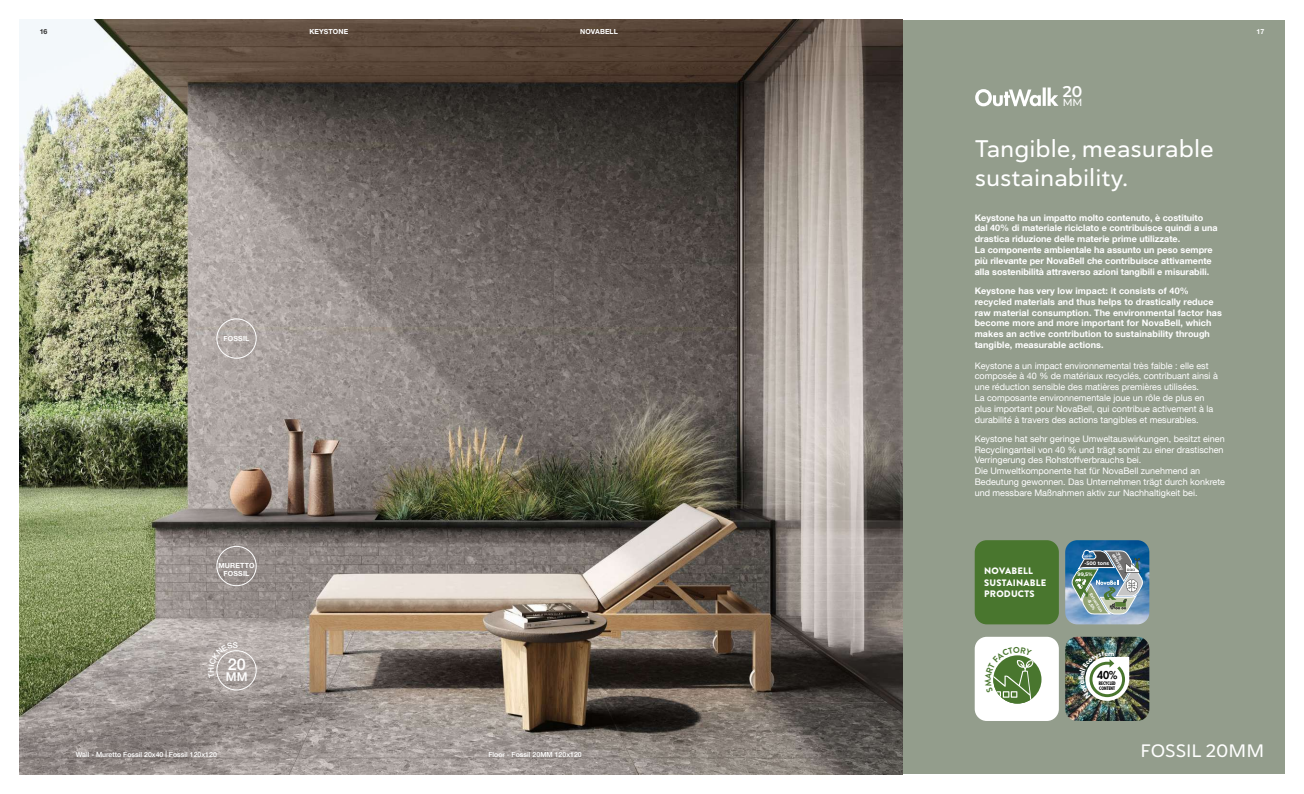
<style>
.page{position:relative;width:1304px;height:794px;background:#fff}
.page>*{position:absolute;margin:0;border:0;box-sizing:border-box;transform-origin:0 0}
.t1{font:500 expanded 24px/28.8px "Haboro Soft";color:#fff}
.t2{font:500 expanded 18px "Haboro Soft";color:#fff}
.t3{font:500 16.2px "Helvetica Neue LT Std";color:#fff}
.t4{font:600 15.6px "Montserrat";color:#fff}
.t5{font:500 12.1px "Helvetica Neue LT Std";color:#fff}
.t6{font:800 10.6px "Futura Std";color:#000}
.t7{font:500 10.4px "Montserrat";color:#fff}
.t8{font:900 9.4px/11.2px "Brandon Grotesque";letter-spacing:.02em;color:#fff}
.t9{font:9px/10.8px "Helvetica Neue LT Com";color:#fff}
.t10{font:700 9px/10.8px "Helvetica Neue LT Com";color:#fff}
.t11{font:500 7px "Helvetica Neue LT Com";color:#fff}
.t12{font:700 7px/8.4px "Helvetica Neue LT Com";letter-spacing:.03em;color:#fff;text-align:center}
.t13{font:700 7px "Helvetica Neue LT Std";letter-spacing:.01em;color:#fff}
.t14{font:700 7px "Helvetica Neue LT Std";color:#333332}
.t15{font:700 6.4px "Futura Std";color:#fff}
.t16{font:700 5px "Montserrat";color:#fff}
.t17{font:700 condensed 4.7px/4.7px "Futura";color:#000}
.t18{font:700 4.4px "Montserrat";color:#fff}
.t19{font:700 4px "Montserrat";color:#fff}
.t20{font:700 3.3px "Montserrat";color:#fff}
.s1{font-weight:700}
</style>
<div class="page">
<div style="left:903px;top:20px;width:381px;height:753px;background:#939d8c"></div>
<img style="left:20px;top:20px;width:883px;height:754px">
<svg style="left:975px;top:87px;width:83px;height:19px"></svg>
<div style="left:217px;top:319px;width:39px;height:39px;border:1px solid #fff;border-radius:50%"></div>
<div style="left:217px;top:546px;width:39px;height:40px;border:1px solid #fff;border-radius:50%"></div>
<div style="left:217px;top:650px;width:39px;height:40px;border:1px solid #fff;border-radius:50%"></div>
<img style="left:1065px;top:540px;width:84px;height:84px">
<div style="left:975px;top:637px;width:84px;height:84px;background:#fff;border-radius:12px"></div>
<div style="left:993px;top:655px;width:48px;height:48px;background:#49762e;border-radius:50%"></div>
<img style="left:1065px;top:637px;width:84px;height:84px">
<div style="left:975px;top:540px;width:84px;height:84px;background:#49762e;border-radius:12px"></div>
<svg style="left:208px;top:642px;width:30px;height:36px"></svg>
<svg style="left:993px;top:655px;width:41px;height:48px"></svg>
<img style="left:1079px;top:651px;width:50px;height:50px">
<svg style="left:1072px;top:550px;width:71px;height:64px;background:#78969c"></svg>
<p class="t14" style="left:40px;top:27px;width:9px">16</p>
<p class="t13" style="left:309px;top:27px;width:40px">KEYSTONE</p>
<p class="t13" style="left:580px;top:27px;width:39px">NOVABELL</p>
<p class="t13" style="left:1256px;top:27px;width:9px">17</p>
<h3 class="t4" style="left:1063px;top:80px;width:21px">20</h3>
<p class="t7" style="left:1063px;top:95px;width:21px">MM</p>
<p class="t12" style="left:224px;top:334px;width:27px">FOSSIL</p>
<p class="t12" style="left:218px;top:561px;width:38px">MURETTO<br>FOSSIL</p>
<h3 class="t3" style="left:228px;top:654px;width:20px">20</h3>
<h3 class="t5" style="left:226px;top:669px;width:23px">MM</h3>
<h1 class="t1" style="left:975px;top:134px;width:241px">Tangible, measurable sustainability.</h1>
<p class="t10" style="left:975px;top:212px;width:244px">Keystone ha un impatto molto contenuto, è costituito dal 40% di materiale riciclato e contribuisce quindi a una drastica riduzione delle materie prime utilizzate.<br>La componente ambientale ha assunto un peso sempre più rilevante per NovaBell che contribuisce attivamente alla sostenibilità attraverso azioni tangibili e misurabili.</p>
<p class="t10" style="left:975px;top:285px;width:249px">Keystone has very low impact: it consists of 40% recycled materials and thus helps to drastically reduce raw material consumption. The environmental factor has become more and more important for NovaBell, which makes an active contribution to sustainability through tangible, measurable actions.</p>
<p class="t9" style="left:975px;top:360px;width:245px">Keystone a un impact environnemental très faible : elle est composée à 40 % de matériaux recyclés, contribuant ainsi à une réduction sensible des matières premières utilisées.<br>La composante environnementale joue un rôle de plus en plus important pour NovaBell, qui contribue activement à la durabilité à travers des actions tangibles et mesurables.</p>
<p class="t9" style="left:975px;top:433px;width:252px">Keystone hat sehr geringe Umweltauswirkungen, besitzt einen Recyclinganteil von 40 % und trägt somit zu einer drastischen Verringerung des Rohstoffverbrauchs bei.<br>Die Umweltkomponente hat für NovaBell zunehmend an Bedeutung gewonnen. Das Unternehmen trägt durch konkrete und messbare Maßnahmen aktiv zur Nachhaltigkeit bei.</p>
<p class="t8" style="left:984px;top:565px;width:64px">NOVABELL<br>SUSTAINABLE<br>PRODUCTS</p>
<p class="t16" style="left:1116px;top:552px;width:20px;rotate:60deg">energy</p>
<p class="t20" style="left:1085px;top:553px;width:9px">-CO<sub>2</sub></p>
<p class="t19" style="left:1093px;top:591px;width:23px;rotate:60deg">Extraction</p>
<p class="t16" style="left:1084px;top:559px;width:26px">-500 tons</p>
<p class="t16" style="left:1078px;top:571px;width:17px">99,5%</p>
<p class="t18" style="left:1091px;top:597px;width:14px;rotate:60deg">-8,5%</p>
<p class="t15" style="left:1108px;top:649px;width:8px">m</p>
<p class="t6" style="left:1097px;top:668px;width:22px">40%</p>
<p class="t17" style="left:1099px;top:681px;width:19px">RECYCLED<br>CONTENT</p>
<p class="t11" style="left:76px;top:750px;width:143px">Wall - Muretto Fossil 20x40 <span class="s1">|</span> Fossil 120x120</p>
<h2 class="t2" style="left:1141px;top:739px;width:125px">FOSSIL 20MM</h2>
<p class="t11" style="left:488px;top:750px;width:95px">Floor - Fossil 20MM 120x120</p>
</div>
